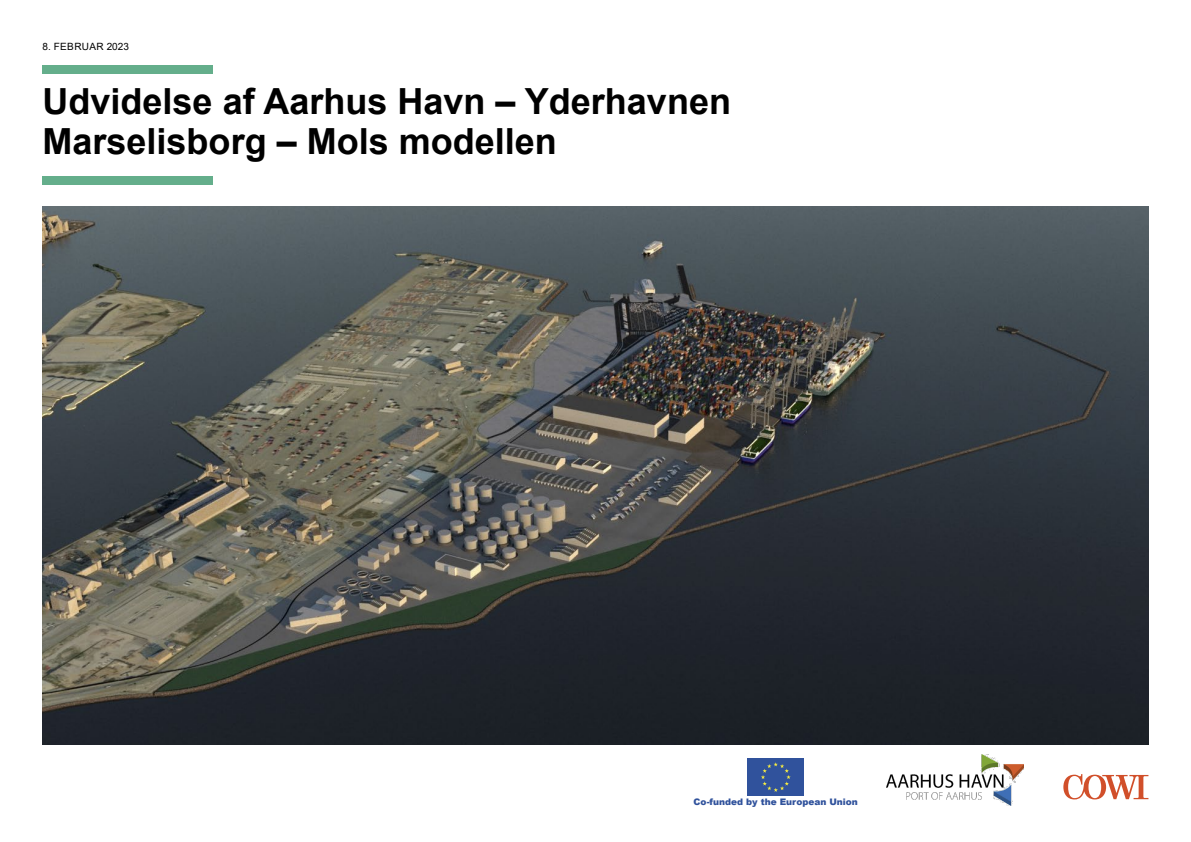
<style>
.page{position:relative;width:1191px;height:842px;background:#fff}
.page>*{position:absolute;margin:0;border:0;box-sizing:border-box;transform-origin:0 0}
.t1{font:700 36px/40px "Arial";color:#000}
.t2{font:10px "Arial";letter-spacing:.035em;color:#000}
.t3{font:900 9px "Arial";color:#30529c}
</style>
<div class="page">
<div style="left:43px;top:65px;width:170px;height:9px;background:#64ae8b"></div>
<div style="left:43px;top:176px;width:170px;height:8px;background:#64ae8b"></div>
<img style="left:886px;top:754px;width:137px;height:52px">
<svg style="left:1063px;top:774px;width:85px;height:25px"></svg>
<div style="left:747px;top:758px;width:57px;height:38px;background:#30529c"></div>
<svg style="left:761px;top:762px;width:29px;height:30px"></svg>
<img style="left:43px;top:206px;width:1105px;height:539px">
<p class="t2" style="left:43px;top:39px;width:88px">8. FEBRUAR 2023</p>
<p class="t1" style="left:43px;top:82px;width:690px">Udvidelse af Aarhus Havn – Yderhavnen<br>Marselisborg – Mols modellen</p>
<p class="t3" style="left:693px;top:795px;width:166px">Co-funded by the European Union</p>
</div>
